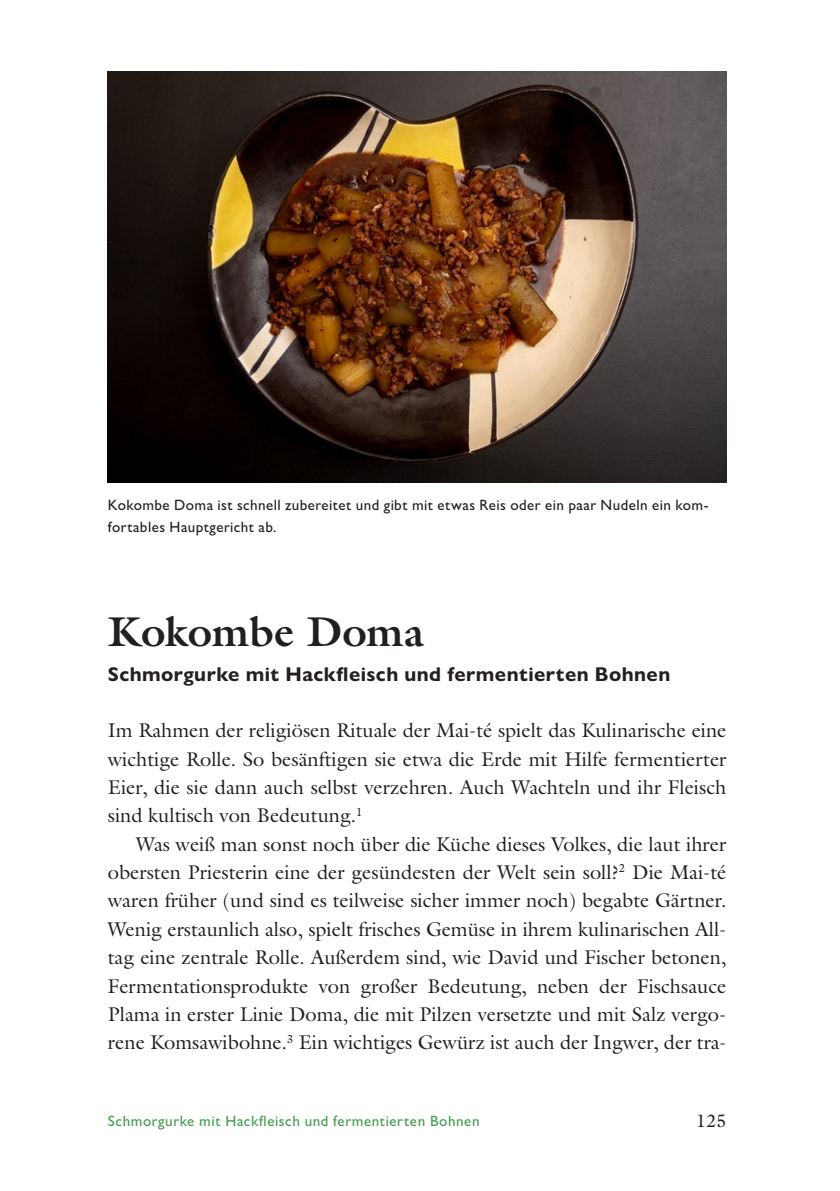
<style>
.page{position:relative;width:840px;height:1191px;background:#fff}
.page>*{position:absolute;margin:0;border:0;box-sizing:border-box;transform-origin:0 0}
.Titel{font:700 42px "Galliard Pro";letter-spacing:-.005em;color:#231f20}
.Lauftext{font:20px/28.4px "Galliard Pro";color:#231f20;text-align:justify}
.Lauftext_stumpf{font:20px/28.4px "Galliard Pro";color:#231f20;text-align:justify}
.Unterzeile{font:700 20px "Gill Sans Nova";letter-spacing:.025em;color:#231f20}
.t1{font:18px "Galliard Pro";color:#231f20}
.Bildlegende{font:500 15px/21.2px "Gill Sans Nova";letter-spacing:.03em;color:#231f20}
.t2{font:500 15px "Gill Sans Nova";letter-spacing:.04em;color:#449a50}
</style>
<div class="page">
<img style="left:108px;top:71px;width:618px;height:411px">
<p class="Bildlegende" style="left:108px;top:494px;width:602px">Kokombe Doma ist schnell zubereitet und gibt mit etwas Reis oder ein paar Nudeln ein kom&shy;fortables Hauptgericht ab.</p>
<p class="Titel" style="left:108px;top:604px;width:318px">Kokombe Doma</p>
<p class="Unterzeile" style="left:108px;top:661px;width:563px">Schmorgurke mit Hackfleisch und fermentierten Bohnen</p>
<p class="Lauftext_stumpf" style="left:108px;top:716px;width:620px">Im Rahmen der religiösen Rituale der Mai-té spielt das Kulinarische eine wichtige Rolle. So besänftigen sie etwa die Erde mit Hilfe fermentierter Eier, die sie dann auch selbst verzehren. Auch Wachteln und ihr Fleisch sind kultisch von Bedeutung.<sup>1</sup></p>
<p class="Lauftext" style="left:108px;top:829px;width:620px;text-indent:28px">Was weiß man sonst noch über die Küche dieses Volkes, die laut ihrer obersten Priesterin eine der gesündesten der Welt sein soll?<sup>2</sup> Die Mai-té waren früher (und sind es teilweise sicher immer noch) begabte Gärtner.<br>Wenig erstaunlich also, spielt frisches Gemüse in ihrem kulinarischen All&shy;tag eine zentrale Rolle. Außerdem sind, wie David und Fischer betonen, Fermentationsprodukte von großer Bedeutung, neben der Fischsauce Plama in erster Linie Doma, die mit Pilzen versetzte und mit Salz vergo&shy;rene Komsawibohne.<sup>3</sup> Ein wichtiges Gewürz ist auch der Ingwer, der tra-</p>
<p class="t2" style="left:108px;top:1111px;width:373px">Schmorgurke mit Hackfleisch und fermentierten Bohnen</p>
<p class="t1" style="left:695px;top:1108px;width:32px">125</p>
</div>
